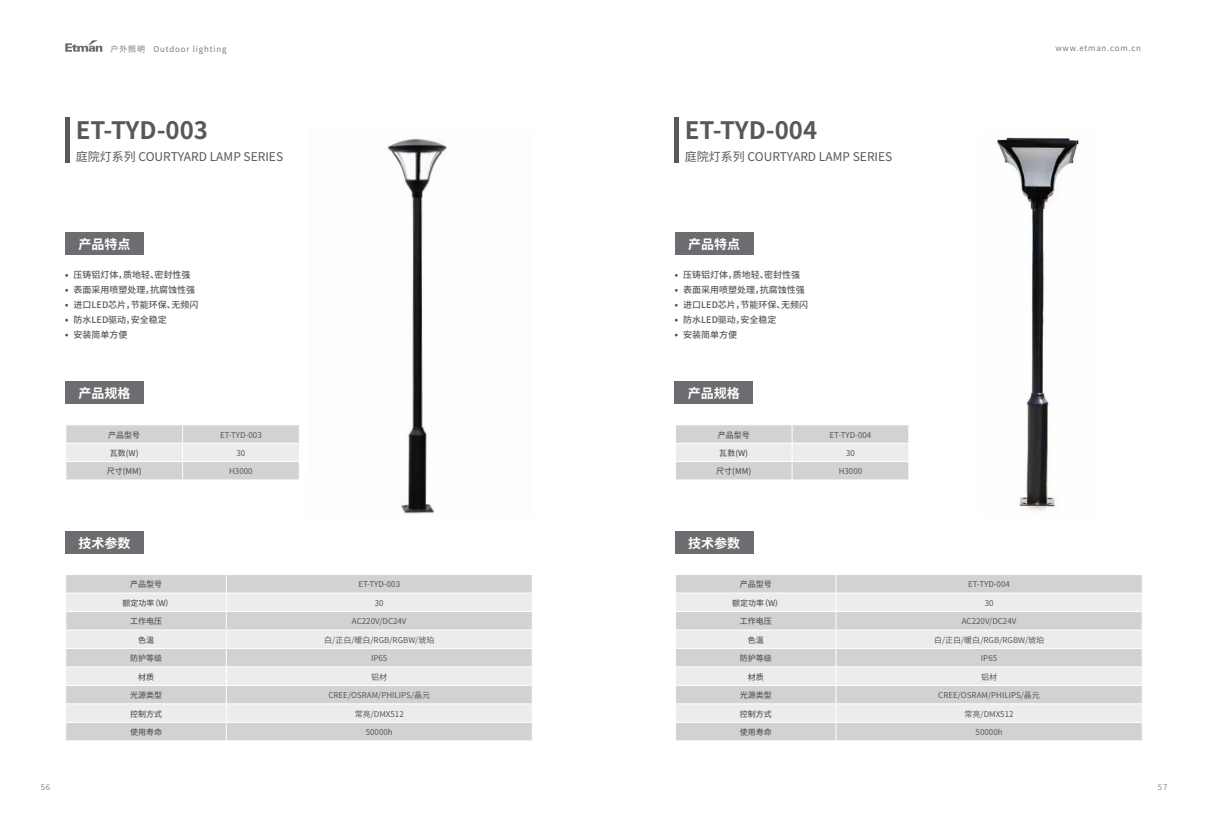
<style>
.page{position:relative;width:1208px;height:825px;background:#fff}
.page>*{position:absolute;margin:0;border:0;box-sizing:border-box;transform-origin:0 0}
.正文标题{font:700 24px "Source Han Sans SC";color:#57585a}
.正文最小标题-白色{font:700 13px "Source Han Sans SC";color:#fff}
.正文标题-英文{font:12px "Source Han Sans SC";color:#57585a}
.正文内容-无段间距{font:500 9px "Source Han Sans SC";color:#57585a}
.表内容小{font:8px "Source Han Sans SC";color:#57585a}
.表标题小{font:500 8px "Source Han Sans SC";color:#57585a}
.t1{font:8px "Source Han Sans SC";letter-spacing:.1em;color:#6c6d70}
.t2{font:300 8px "Source Han Sans SC";color:#57585a}
</style>
<div class="page">
<svg style="left:65px;top:40px;width:37px;height:12px"></svg>
<img style="left:387px;top:138px;width:60px;height:376px">
<img style="left:997px;top:137px;width:82px;height:374px">
<hr style="left:66px;top:118px;width:4px;height:45px;background:#57585a">
<hr style="left:675px;top:118px;width:4px;height:45px;background:#57585a">
<div style="left:65px;top:531px;width:79px;height:22px;background:#6c6d70"></div>
<div style="left:675px;top:531px;width:78px;height:22px;background:#6c6d70"></div>
<div style="left:66px;top:575px;width:466px;height:165px;background:#d1d2d4"></div>
<svg style="left:66px;top:593px;width:466px;height:129px;background:#e1e1e3"></svg>
<hr style="left:65px;top:592px;width:161px;height:1px;background:#fff">
<hr style="left:226px;top:592px;width:307px;height:1px;background:#fff">
<svg style="left:226px;top:575px;width:1px;height:165px"></svg>
<hr style="left:65px;top:611px;width:161px;height:1px;background:#fff">
<hr style="left:226px;top:611px;width:307px;height:1px;background:#fff">
<hr style="left:65px;top:629px;width:161px;height:1px;background:#fff">
<hr style="left:226px;top:629px;width:307px;height:1px;background:#fff">
<hr style="left:65px;top:648px;width:161px;height:1px;background:#fff">
<hr style="left:226px;top:648px;width:307px;height:1px;background:#fff">
<hr style="left:65px;top:666px;width:161px;height:1px;background:#fff">
<hr style="left:226px;top:666px;width:307px;height:1px;background:#fff">
<hr style="left:65px;top:685px;width:161px;height:1px;background:#fff">
<hr style="left:226px;top:685px;width:307px;height:1px;background:#fff">
<hr style="left:65px;top:703px;width:161px;height:1px;background:#fff">
<hr style="left:226px;top:703px;width:307px;height:1px;background:#fff">
<hr style="left:65px;top:722px;width:161px;height:1px;background:#fff">
<hr style="left:226px;top:722px;width:307px;height:1px;background:#fff">
<div style="left:676px;top:575px;width:465px;height:165px;background:#d1d2d4"></div>
<svg style="left:676px;top:593px;width:465px;height:129px;background:#e1e1e3"></svg>
<hr style="left:675px;top:592px;width:161px;height:1px;background:#fff">
<hr style="left:836px;top:592px;width:306px;height:1px;background:#fff">
<svg style="left:835px;top:575px;width:1px;height:165px"></svg>
<hr style="left:675px;top:611px;width:161px;height:1px;background:#fff">
<hr style="left:836px;top:611px;width:306px;height:1px;background:#fff">
<hr style="left:675px;top:629px;width:161px;height:1px;background:#fff">
<hr style="left:836px;top:629px;width:306px;height:1px;background:#fff">
<hr style="left:675px;top:648px;width:161px;height:1px;background:#fff">
<hr style="left:836px;top:648px;width:306px;height:1px;background:#fff">
<hr style="left:675px;top:666px;width:161px;height:1px;background:#fff">
<hr style="left:836px;top:666px;width:306px;height:1px;background:#fff">
<hr style="left:675px;top:685px;width:161px;height:1px;background:#fff">
<hr style="left:836px;top:685px;width:306px;height:1px;background:#fff">
<hr style="left:675px;top:703px;width:161px;height:1px;background:#fff">
<hr style="left:836px;top:703px;width:306px;height:1px;background:#fff">
<hr style="left:675px;top:722px;width:161px;height:1px;background:#fff">
<hr style="left:836px;top:722px;width:306px;height:1px;background:#fff">
<svg style="left:1141px;top:575px;width:1px;height:165px"></svg>
<div style="left:65px;top:382px;width:79px;height:22px;background:#6c6d70"></div>
<div style="left:675px;top:382px;width:78px;height:22px;background:#6c6d70"></div>
<svg style="left:66px;top:425px;width:233px;height:55px;background:#dbdcde"></svg>
<hr style="left:183px;top:443px;width:117px;height:1px;background:#fff">
<svg style="left:676px;top:425px;width:233px;height:55px;background:#dbdcde"></svg>
<hr style="left:792px;top:443px;width:117px;height:1px;background:#fff">
<div style="left:65px;top:232px;width:79px;height:22px;background:#6c6d70"></div>
<div style="left:675px;top:232px;width:78px;height:22px;background:#6c6d70"></div>
<p class="t1" style="left:111px;top:44px;width:117px">户外照明 Outdoor lighting</p>
<p class="t1" style="left:1055px;top:44px;width:87px">www.etman.com.cn</p>
<p class="正文标题" style="left:76px;top:117px;width:134px">ET-TYD-003</p>
<p class="正文标题" style="left:685px;top:117px;width:134px">ET-TYD-004</p>
<p class="正文标题-英文" style="left:76px;top:150px;width:209px">庭院灯系列 COURTYARD LAMP SERIES</p>
<p class="正文标题-英文" style="left:685px;top:150px;width:209px">庭院灯系列 COURTYARD LAMP SERIES</p>
<p class="正文最小标题-白色" style="left:79px;top:237px;width:53px">产品特点</p>
<p class="正文最小标题-白色" style="left:688px;top:237px;width:53px">产品特点</p>
<p class="正文内容-无段间距" style="left:683px;top:270px;width:118px">压铸铝灯体，质地轻、密封性强</p>
<p class="正文内容-无段间距" style="left:683px;top:285px;width:123px">表面采用喷塑处理，抗腐蚀性强</p>
<p class="正文内容-无段间距" style="left:683px;top:300px;width:126px">进口LED芯片，节能环保、无频闪</p>
<p class="正文内容-无段间距" style="left:683px;top:315px;width:95px">防水LED驱动，安全稳定</p>
<p class="正文内容-无段间距" style="left:683px;top:330px;width:55px">安装简单方便</p>
<p class="正文内容-无段间距" style="left:74px;top:270px;width:118px">压铸铝灯体，质地轻、密封性强</p>
<p class="正文内容-无段间距" style="left:74px;top:285px;width:123px">表面采用喷塑处理，抗腐蚀性强</p>
<p class="正文内容-无段间距" style="left:74px;top:300px;width:126px">进口LED芯片，节能环保、无频闪</p>
<p class="正文内容-无段间距" style="left:74px;top:315px;width:95px">防水LED驱动，安全稳定</p>
<p class="正文内容-无段间距" style="left:74px;top:330px;width:55px">安装简单方便</p>
<p class="正文最小标题-白色" style="left:78px;top:386px;width:53px">产品规格</p>
<p class="正文最小标题-白色" style="left:688px;top:386px;width:53px">产品规格</p>
<p class="表标题小" style="left:108px;top:430px;width:33px">产品型号</p>
<p class="表内容小" style="left:220px;top:430px;width:43px">ET-TYD-003</p>
<p class="表标题小" style="left:110px;top:448px;width:30px">瓦数(W)</p>
<p class="表内容小" style="left:236px;top:448px;width:10px">30</p>
<p class="表标题小" style="left:107px;top:467px;width:36px">尺寸(MM)</p>
<p class="表内容小" style="left:229px;top:467px;width:25px">H3000</p>
<p class="表标题小" style="left:717px;top:430px;width:33px">产品型号</p>
<p class="表内容小" style="left:829px;top:430px;width:43px">ET-TYD-004</p>
<p class="表标题小" style="left:719px;top:448px;width:30px">瓦数(W)</p>
<p class="表内容小" style="left:846px;top:448px;width:10px">30</p>
<p class="表标题小" style="left:716px;top:467px;width:36px">尺寸(MM)</p>
<p class="表内容小" style="left:838px;top:467px;width:25px">H3000</p>
<p class="正文最小标题-白色" style="left:78px;top:536px;width:53px">技术参数</p>
<p class="正文最小标题-白色" style="left:688px;top:536px;width:53px">技术参数</p>
<p class="表标题小" style="left:130px;top:580px;width:33px">产品型号</p>
<p class="表内容小" style="left:358px;top:580px;width:43px">ET-TYD-003</p>
<p class="表标题小" style="left:122px;top:598px;width:52px">额定功率（W）</p>
<p class="表内容小" style="left:375px;top:598px;width:10px">30</p>
<p class="表标题小" style="left:130px;top:617px;width:33px">工作电压</p>
<p class="表内容小" style="left:352px;top:617px;width:56px">AC220V/DC24V</p>
<p class="表标题小" style="left:138px;top:635px;width:17px">色温</p>
<p class="表内容小" style="left:324px;top:635px;width:112px">白/正白/暖白/RGB/RGBW/琥珀</p>
<p class="表标题小" style="left:130px;top:654px;width:33px">防护等级</p>
<p class="表内容小" style="left:371px;top:654px;width:18px">IP65</p>
<p class="表标题小" style="left:138px;top:672px;width:17px">材质</p>
<p class="表内容小" style="left:371px;top:672px;width:17px">铝材</p>
<p class="表标题小" style="left:130px;top:691px;width:33px">光源类型</p>
<p class="表内容小" style="left:328px;top:691px;width:103px">CREE/OSRAM/PHILIPS/晶元</p>
<p class="表标题小" style="left:130px;top:709px;width:33px">控制方式</p>
<p class="表内容小" style="left:355px;top:709px;width:51px">常亮/DMX512</p>
<p class="表标题小" style="left:130px;top:728px;width:33px">使用寿命</p>
<p class="表内容小" style="left:366px;top:728px;width:29px">50000h</p>
<p class="表标题小" style="left:739px;top:580px;width:33px">产品型号</p>
<p class="表内容小" style="left:968px;top:580px;width:43px">ET-TYD-004</p>
<p class="表标题小" style="left:732px;top:598px;width:52px">额定功率（W）</p>
<p class="表内容小" style="left:984px;top:598px;width:10px">30</p>
<p class="表标题小" style="left:739px;top:617px;width:33px">工作电压</p>
<p class="表内容小" style="left:961px;top:617px;width:56px">AC220V/DC24V</p>
<p class="表标题小" style="left:747px;top:635px;width:17px">色温</p>
<p class="表内容小" style="left:934px;top:635px;width:112px">白/正白/暖白/RGB/RGBW/琥珀</p>
<p class="表标题小" style="left:739px;top:654px;width:33px">防护等级</p>
<p class="表内容小" style="left:981px;top:654px;width:18px">IP65</p>
<p class="表标题小" style="left:747px;top:672px;width:17px">材质</p>
<p class="表内容小" style="left:981px;top:672px;width:17px">铝材</p>
<p class="表标题小" style="left:739px;top:691px;width:33px">光源类型</p>
<p class="表内容小" style="left:938px;top:691px;width:103px">CREE/OSRAM/PHILIPS/晶元</p>
<p class="表标题小" style="left:739px;top:709px;width:33px">控制方式</p>
<p class="表内容小" style="left:964px;top:709px;width:51px">常亮/DMX512</p>
<p class="表标题小" style="left:739px;top:728px;width:33px">使用寿命</p>
<p class="表内容小" style="left:975px;top:728px;width:29px">50000h</p>
<p class="t2" style="left:41px;top:782px;width:11px">56</p>
<p class="t2" style="left:1158px;top:782px;width:11px">57</p>
</div>
